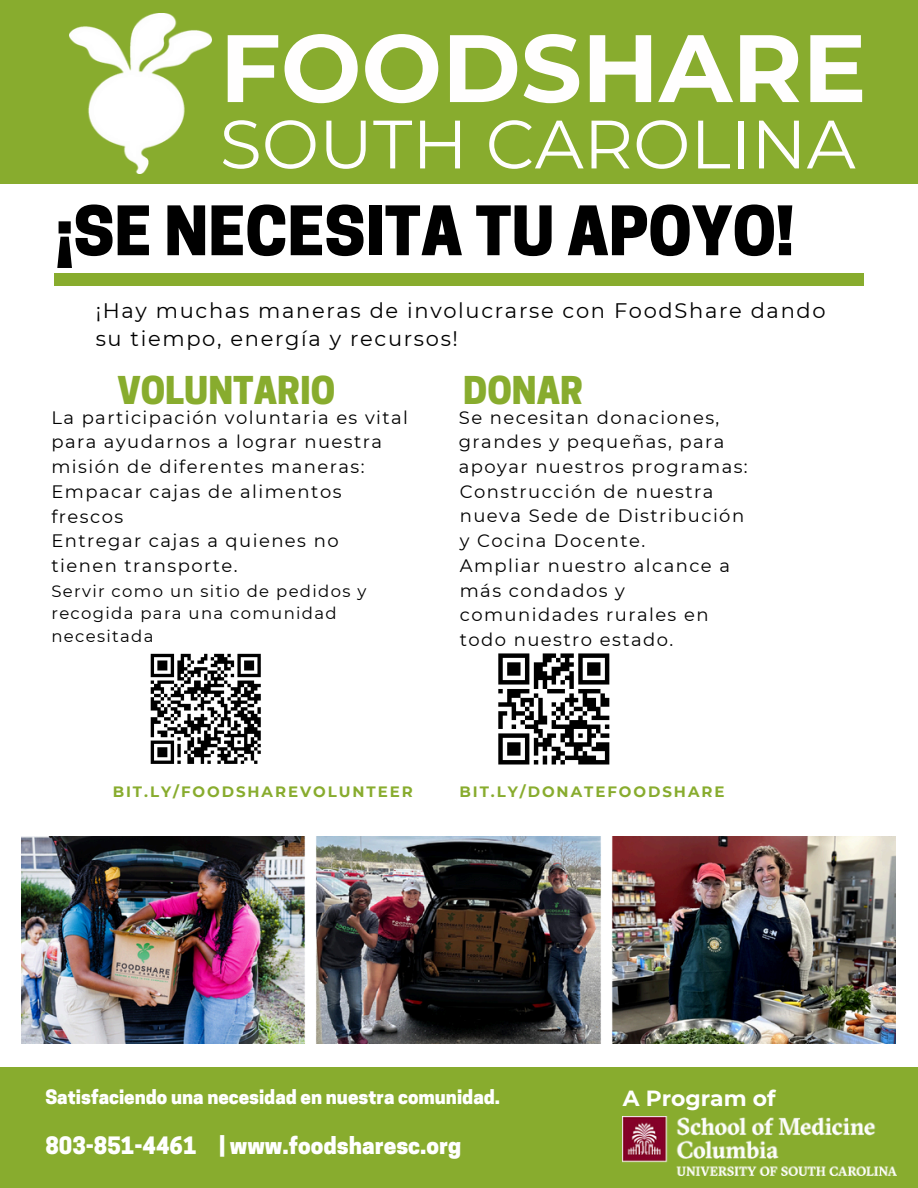
<style>
.page{position:relative;width:918px;height:1188px;background:#fff}
.page>*{position:absolute;margin:0;border:0;box-sizing:border-box;transform-origin:0 0}
.t1{font:700 95.55px "Montserrat";color:#fffefe}
.t2{font:68.25px "Montserrat";color:#fffefe}
.t3{font:800 63.9px "Cooper Hewitt";color:#000}
.t4{font:800 36px "Cooper Hewitt";color:#88ac2e}
.t5{font:800 22.5px "Cooper Hewitt";color:#fff}
.t6{font:700 21.9px "Montserrat";color:#fff}
.t7{font:21px/28.2px "Montserrat";letter-spacing:.08em;color:#000}
.t8{font:800 18.6px "Cooper Hewitt";color:#fff}
.t9{font:18px/24.8px "Montserrat";letter-spacing:.08em;color:#000}
.t10{font:16.5px/22.5px "Montserrat";letter-spacing:.08em;color:#000}
.t11{font:700 15px "Montserrat";letter-spacing:.13em;color:#88ac2e}
</style>
<div class="page">
<img style="left:22px;top:837px;width:874px;height:207px">
<div style="left:0;top:1068px;width:918px;height:120px;background:#88ac2e"></div>
<div style="left:0;top:0;width:918px;height:183px;background:#88ac2e"></div>
<div style="left:54px;top:273px;width:810px;height:12px;background:#88ac2e"></div>
<div style="left:498px;top:653px;width:31px;height:5px;background:#000"></div>
<div style="left:543px;top:653px;width:13px;height:5px;background:#000"></div>
<div style="left:560px;top:653px;width:14px;height:5px;background:#000"></div>
<div style="left:578px;top:653px;width:31px;height:5px;background:#000"></div>
<svg style="left:498px;top:658px;width:111px;height:107px"></svg>
<div style="left:578px;top:760px;width:31px;height:5px;background:#000"></div>
<img style="left:70px;top:14px;width:141px;height:159px">
<svg style="left:150px;top:653px;width:111px;height:111px"></svg>
<img style="left:623px;top:1117px;width:273px;height:58px">
<p class="t1" style="left:220px;top:10px;width:648px">FOODSHARE</p>
<p class="t2" style="left:220px;top:102px;width:637px">SOUTH CAROLINA</p>
<h5 class="t3" style="left:56px;top:207px;width:740px">¡SE NECESITA TU APOYO!</h5>
<p class="t7" style="left:96px;top:297px;width:731px">¡Hay muchas maneras de involucrarse con FoodShare dando su tiempo, energía y recursos!</p>
<p class="t4" style="left:117px;top:377px;width:219px">VOLUNTARIO</p>
<p class="t4" style="left:463px;top:377px;width:121px">DONAR</p>
<h3 class="t9" style="left:51px;top:405px;width:358px">La participación voluntaria es vital para ayudarnos a lograr nuestra misión de diferentes maneras:</h3>
<p class="t9" style="left:51px;top:479px;width:292px">Empacar cajas de alimentos frescos</p>
<p class="t9" style="left:51px;top:529px;width:289px">Entregar cajas a quienes no tienen transporte.</p>
<p class="t10" style="left:51px;top:580px;width:316px">Servir como un sitio de pedidos y recogida para una comunidad necesitada</p>
<p class="t9" style="left:459px;top:405px;width:290px">Se necesitan donaciones, grandes y pequeñas, para apoyar nuestros programas:</p>
<p class="t9" style="left:460px;top:479px;width:286px">Construcción de nuestra nueva Sede de Distribución y Cocina Docente.</p>
<p class="t9" style="left:460px;top:553px;width:272px">Ampliar nuestro alcance a más condados y comunidades rurales en todo nuestro estado.</p>
<h3 class="t11" style="left:113px;top:783px;width:302px">BIT.LY/FOODSHAREVOLUNTEER</h3>
<p class="t11" style="left:459px;top:783px;width:267px">BIT.LY/DONATEFOODSHARE</p>
<p class="t8" style="left:45px;top:1090px;width:456px">Satisfaciendo una necesidad en nuestra comunidad.</p>
<h6 class="t5" style="left:45px;top:1137px;width:153px">803-851-4461</h6>
<h4 class="t5" style="left:219px;top:1137px;width:244px">| www.foodsharesc.org</h4>
<h4 class="t6" style="left:623px;top:1084px;width:154px">A Program of</h4>
</div>
